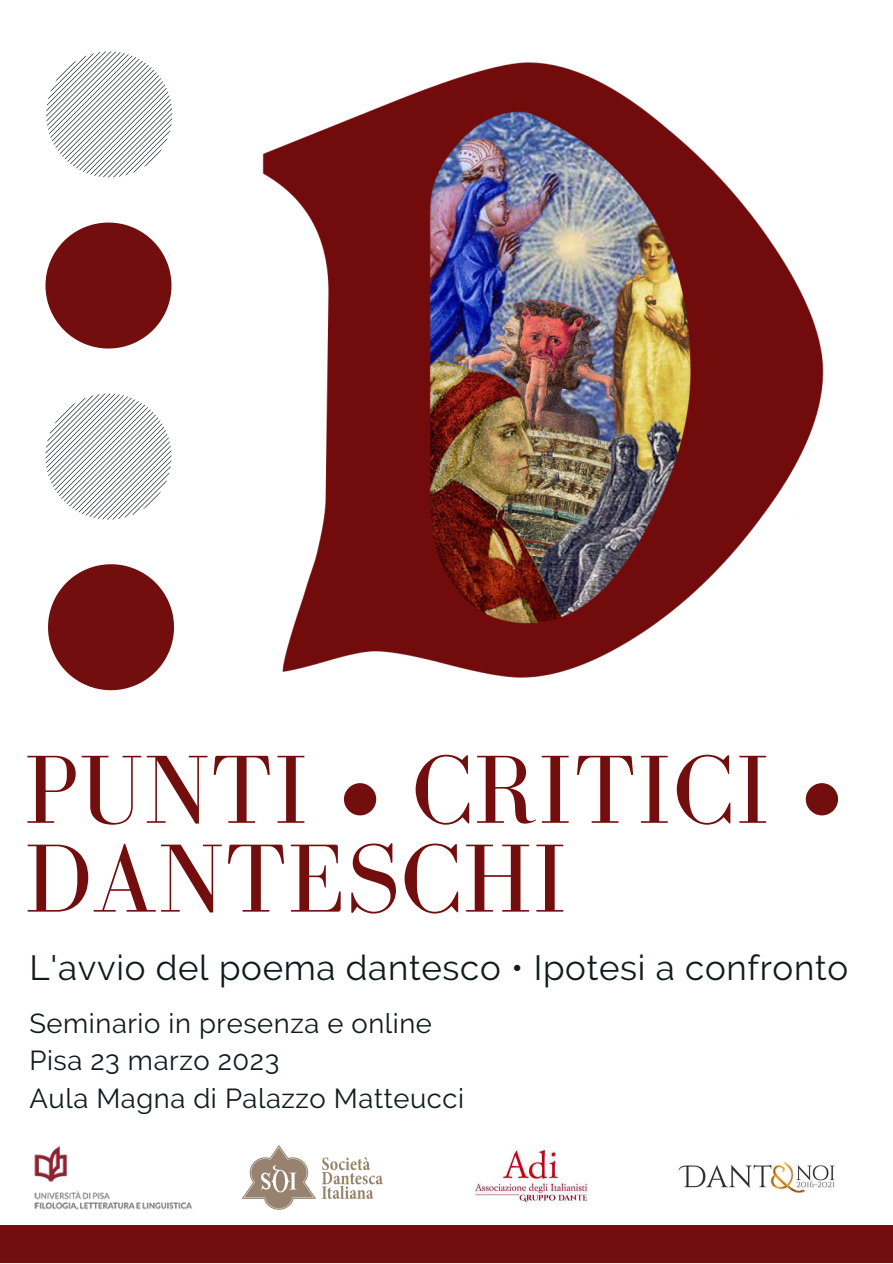
<style>
.page{position:relative;width:893px;height:1264px;background:#fff}
.page>*{position:absolute;margin:0;border:0;box-sizing:border-box;transform-origin:0 0}
.t1{font:99.6px/88.8px "Bodoni FLF";letter-spacing:.01em;color:#720e0d}
.t2{font:34.8px "Raleway";letter-spacing:.02em;color:#111b1e}
.t3{font:27.3px/37.7px "Raleway";letter-spacing:.02em;color:#111b1e}
</style>
<div class="page">
<svg style="left:45px;top:222px;width:126px;height:126px"></svg>
<svg style="left:45px;top:393px;width:126px;height:126px"></svg>
<svg style="left:48px;top:564px;width:126px;height:126px"></svg>
<div style="left:0;top:1224px;width:892px;height:38px;background:#720e0d"></div>
<svg style="left:46px;top:51px;width:126px;height:126px"></svg>
<img style="left:262px;top:62px;width:562px;height:616px">
<img style="left:474px;top:1150px;width:114px;height:53px">
<img style="left:34px;top:1145px;width:159px;height:65px">
<img style="left:243px;top:1145px;width:139px;height:65px">
<img style="left:678px;top:1161px;width:157px;height:32px">
<h1 class="t1" style="left:24px;top:744px;width:821px">PUNTI • CRITICI •<br>DANTESCHI</h1>
<p class="t2" style="left:29px;top:947px;width:820px">L'avvio del poema dantesco • Ipotesi a confronto</p>
<p class="t3" style="left:29px;top:1004px;width:436px">Seminario in presenza e online<br>Pisa 23 marzo 2023<br>Aula Magna di Palazzo Matteucci</p>
</div>
